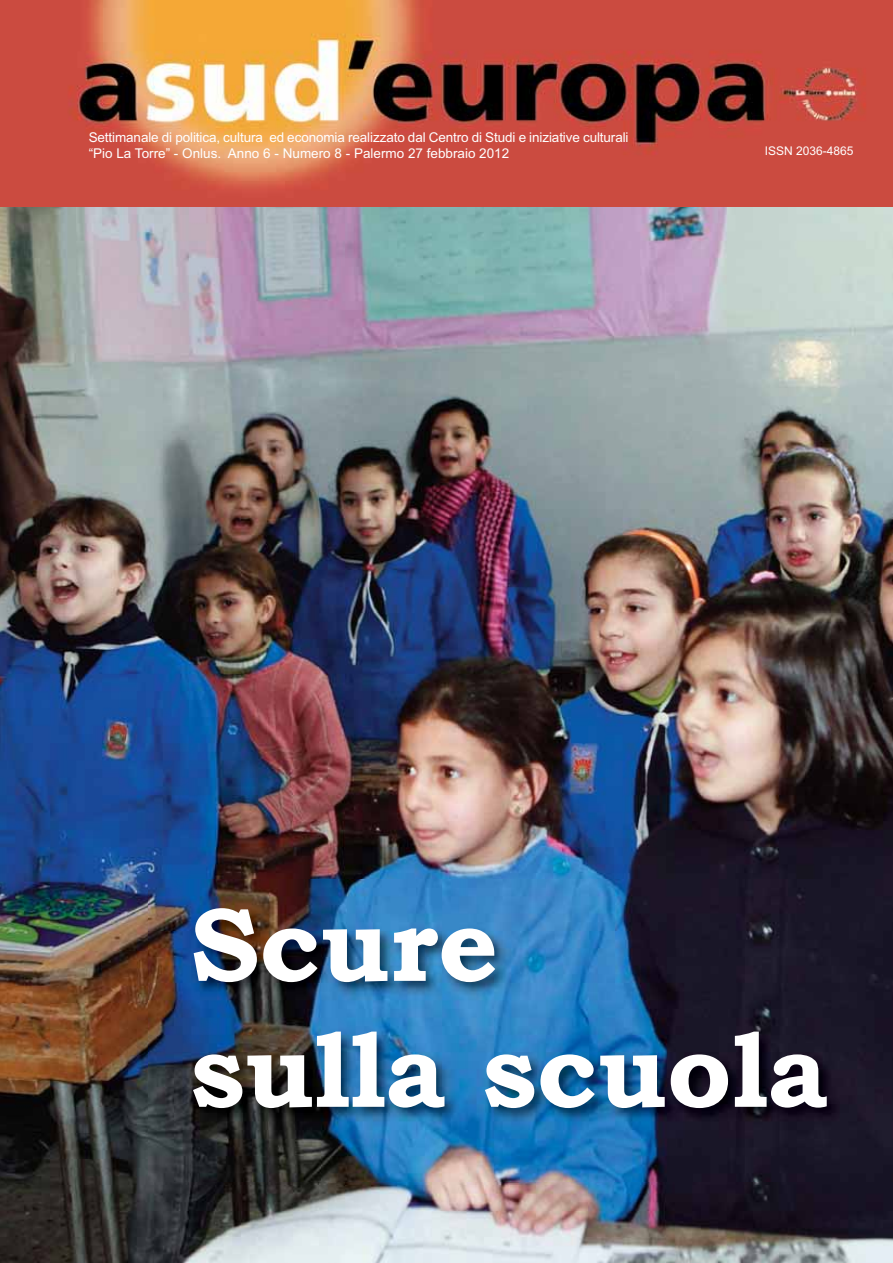
<style>
.page{position:relative;width:893px;height:1263px;background:#fff}
.page>*{position:absolute;margin:0;border:0;box-sizing:border-box;transform-origin:0 0}
.t1{font:700 105px/126px "Bookman Old Style";color:#fff}
.t2{font:13.5px/16.2px "Arial";letter-spacing:-.01em;color:#fff}
.t3{font:12px "Arial";color:#fff}
</style>
<div class="page">
<img style="left:0;top:0;width:892px;height:207px">
<img style="left:0;top:207px;width:892px;height:1056px">
<img style="left:149px;top:880px;width:743px;height:301px">
<p class="t2" style="left:89px;top:130px;width:541px">Settimanale di politica, cultura ed economia realizzato dal Centro di Studi e iniziative culturali “Pio La Torre” - Onlus. Anno 6 - Numero 8 - Palermo 27 febbraio 2012</p>
<p class="t3" style="left:764px;top:146px;width:90px">ISSN 2036-4865</p>
<h1 class="t1" style="left:190px;top:882px;width:640px">Scure<br>sulla scuola</h1>
</div>
